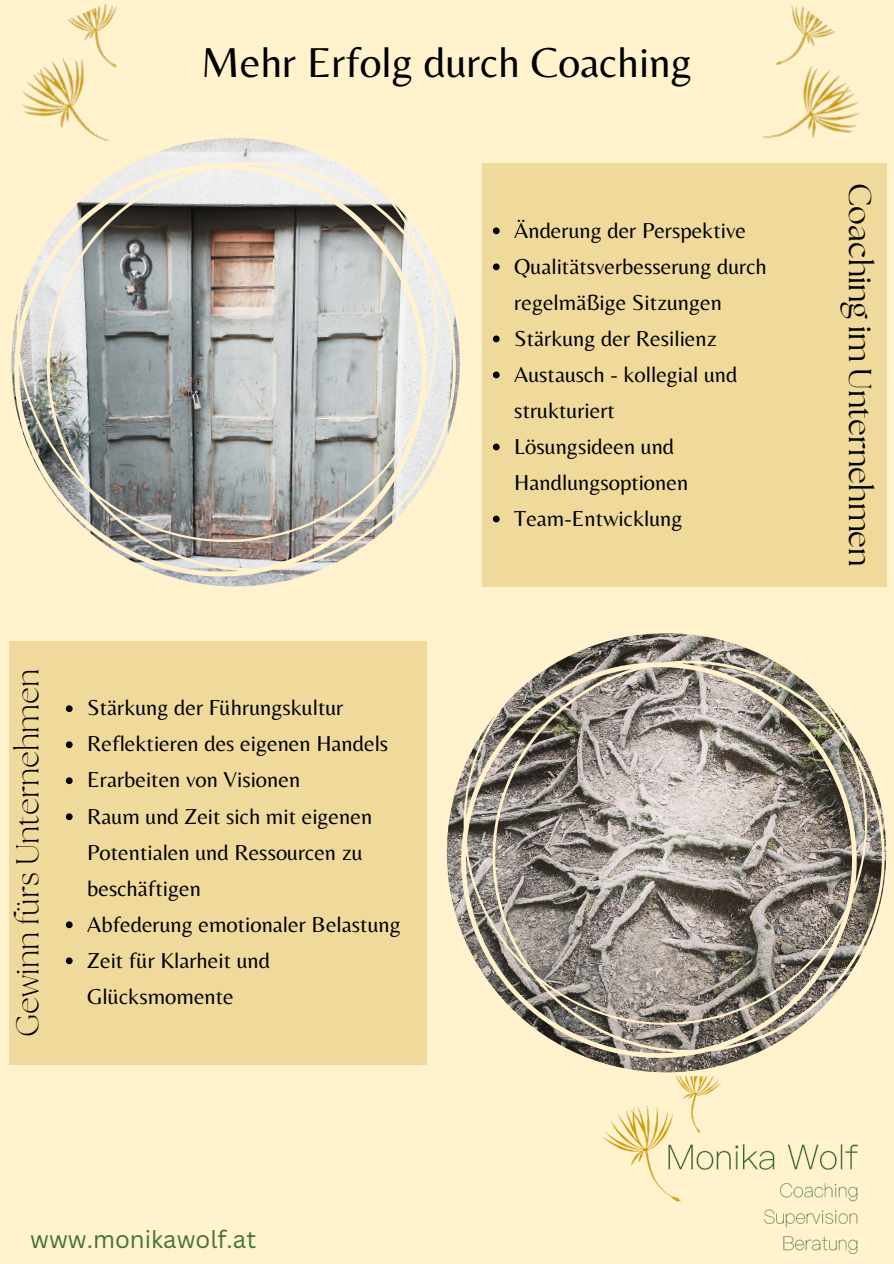
<style>
.page{position:relative;width:894px;height:1264px;background:#fff}
.page>*{position:absolute;margin:0;border:0;box-sizing:border-box;transform-origin:0 0}
.t1{font:43.5px "Belleza";color:#000}
.t2{font:31.5px "The Seasons";color:#000}
.t3{font:300 31.5px "The Seasons";color:#000}
.t4{font:24px "Canva Sans";color:#467338}
.t5{font:22.5px/36px "Belleza";color:#000}
</style>
<div class="page">
<div style="left:0;top:0;width:893px;height:1263px;background:#fff2cc"></div>
<div style="left:10px;top:641px;width:416px;height:423px;background:#f0da9b"></div>
<div style="left:482px;top:163px;width:403px;height:423px;background:#f0da9b"></div>
<img style="left:602px;top:1076px;width:255px;height:177px">
<img style="left:22px;top:3px;width:96px;height:111px">
<svg style="left:11px;top:114px;width:446px;height:473px"></svg>
<svg style="left:493px;top:227px;width:6px;height:7px"></svg>
<svg style="left:493px;top:263px;width:6px;height:7px"></svg>
<svg style="left:493px;top:335px;width:6px;height:7px"></svg>
<svg style="left:493px;top:371px;width:6px;height:7px"></svg>
<svg style="left:493px;top:443px;width:6px;height:7px"></svg>
<svg style="left:493px;top:515px;width:6px;height:7px"></svg>
<img style="left:762px;top:5px;width:125px;height:173px">
<svg style="left:66px;top:705px;width:7px;height:7px"></svg>
<svg style="left:66px;top:741px;width:7px;height:7px"></svg>
<svg style="left:66px;top:777px;width:7px;height:7px"></svg>
<svg style="left:66px;top:813px;width:7px;height:7px"></svg>
<svg style="left:66px;top:921px;width:7px;height:7px"></svg>
<svg style="left:66px;top:957px;width:7px;height:7px"></svg>
<svg style="left:458px;top:633px;width:427px;height:440px"></svg>
<p class="t1" style="left:201px;top:37px;width:492px">Mehr Erfolg durch Coaching</p>
<h2 class="t5" style="left:514px;top:212px;width:233px">Änderung der Perspektive</h2>
<p class="t5" style="left:514px;top:248px;width:254px">Qualitätsverbesserung durch regelmäßige Sitzungen</p>
<p class="t5" style="left:514px;top:320px;width:204px">Stärkung der Resilienz</p>
<p class="t5" style="left:514px;top:356px;width:224px">Austausch - kollegial und strukturiert</p>
<p class="t5" style="left:514px;top:428px;width:175px">Lösungsideen und<br>Handlungsoptionen</p>
<p class="t5" style="left:514px;top:500px;width:170px">Team-Entwicklung</p>
<p class="t3" style="left:13px;top:1037px;width:370px;rotate:-90deg">Gewinn fürs Unternehmen</p>
<h2 class="t5" style="left:87px;top:689px;width:257px">Stärkung der Führungskultur</h2>
<p class="t5" style="left:87px;top:725px;width:302px">Reflektieren des eigenen Handels</p>
<p class="t5" style="left:87px;top:761px;width:214px">Erarbeiten von Visionen</p>
<p class="t5" style="left:87px;top:797px;width:286px">Raum und Zeit sich mit eigenen<br>Potentialen und Ressourcen zu beschäftigen</p>
<p class="t5" style="left:87px;top:905px;width:315px">Abfederung emotionaler Belastung</p>
<p class="t5" style="left:87px;top:941px;width:184px">Zeit für Klarheit und<br>Glücksmomente</p>
<p class="t2" style="left:874px;top:183px;width:385px;rotate:90deg">Coaching im Unternehmen</p>
<p class="t4" style="left:30px;top:1222px;width:227px">www.monikawolf.at</p>
</div>
